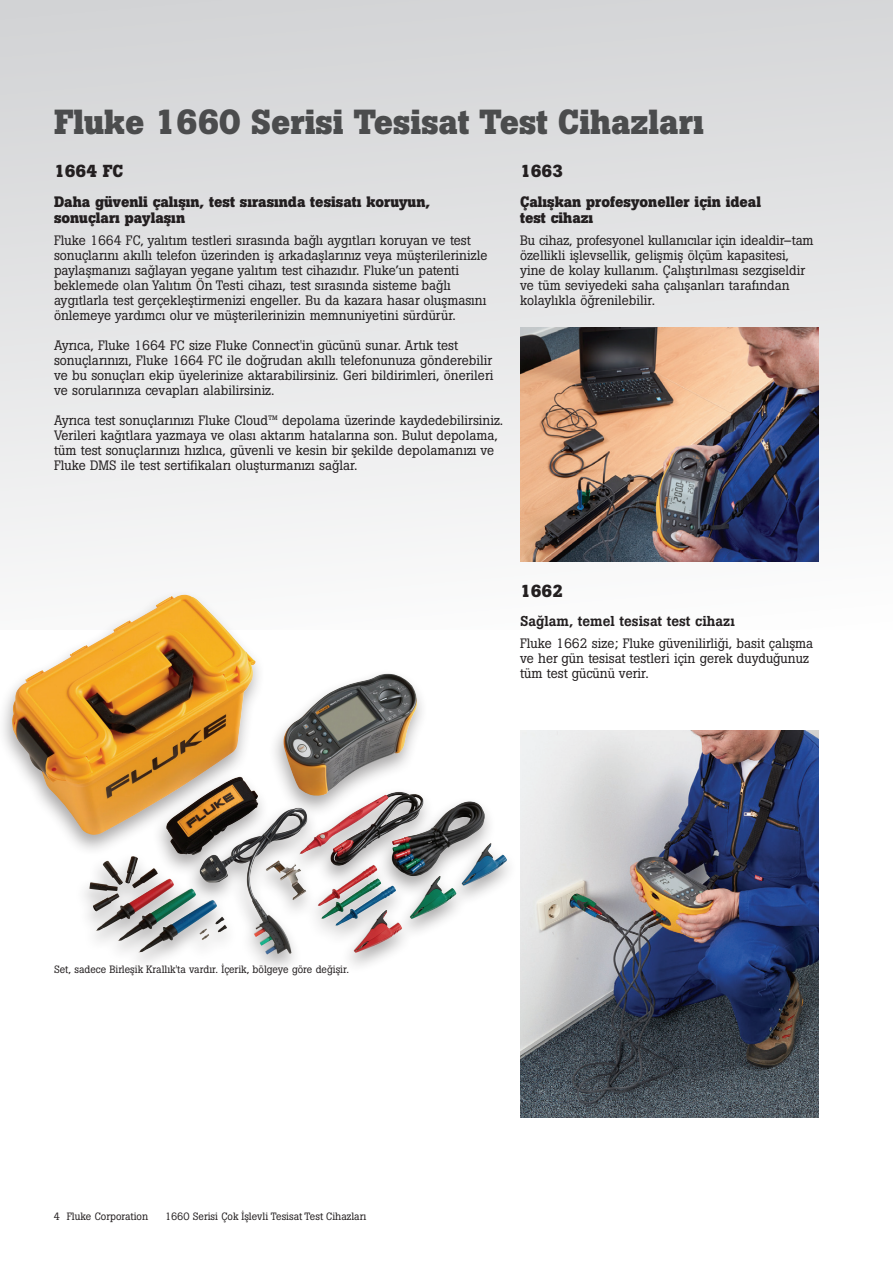
<style>
.page{position:relative;width:893px;height:1263px;background:#fff}
.page>*{position:absolute;margin:0;border:0;box-sizing:border-box;transform-origin:0 0}
.t1{font:700 34.5px "Boton Pro";color:#4b4c4d}
.t2{font:700 17.25px "Boton Pro";color:#231f20}
.t3{font:700 15px/16.5px "Boton Pro";color:#231f20}
.t4{font:500 14.25px "Boton Pro";color:#231f20}
.t5{font:13.5px/15px "Boton Pro";color:#231f20}
.t6{font:10.5px "Boton Pro";color:#231f20}
</style>
<div class="page">
<div style="left:0;top:0;width:893px;height:629px;background:linear-gradient(to bottom,#d3d4d5,#fbfbfb)"></div>
<img style="left:520px;top:730px;width:299px;height:387px">
<img style="left:520px;top:327px;width:299px;height:234px">
<div style="left:0;top:589px;width:518px;height:386px;background:#231f20;opacity:.39"></div>
<img style="left:11px;top:595px;width:407px;height:260px">
<h1 class="t1" style="left:54px;top:100px;width:651px">Fluke 1660 Serisi Tesisat Test Cihazları</h1>
<p class="t2" style="left:54px;top:159px;width:71px">1664 FC</p>
<p class="t3" style="left:54px;top:193px;width:378px">Daha güvenli çalışın, test sırasında tesisatı koruyun, sonuçları paylaşın</p>
<p class="t5" style="left:54px;top:233px;width:435px">Fluke 1664 FC, yalıtım testleri sırasında bağlı aygıtları koruyan ve test sonuçlarını akıllı telefon üzerinden iş arkadaşlarınız veya müşterilerinizle paylaşmanızı sağlayan yegane yalıtım test cihazıdır. Fluke’un patenti beklemede olan Yalıtım Ön Testi cihazı, test sırasında sisteme bağlı aygıtlarla test gerçekleştirmenizi engeller. Bu da kazara hasar oluşmasını önlemeye yardımcı olur ve müşterilerinizin memnuniyetini sürdürür.</p>
<p class="t5" style="left:54px;top:338px;width:441px">Ayrıca, Fluke 1664 FC size Fluke Connect'in gücünü sunar. Artık test sonuçlarınızı, Fluke 1664 FC ile doğrudan akıllı telefonunuza gönderebilir ve bu sonuçları ekip üyelerinize aktarabilirsiniz. Geri bildirimleri, önerileri ve sorularınıza cevapları alabilirsiniz.</p>
<p class="t5" style="left:54px;top:413px;width:451px">Ayrıca test sonuçlarınızı Fluke Cloud™ depolama üzerinde kaydedebilirsiniz.<br>Verileri kağıtlara yazmaya ve olası aktarım hatalarına son. Bulut depolama, tüm test sonuçlarınızı hızlıca, güvenli ve kesin bir şekilde depolamanızı ve Fluke DMS ile test sertifikaları oluşturmanızı sağlar.</p>
<p class="t2" style="left:520px;top:159px;width:45px">1663</p>
<p class="t3" style="left:520px;top:193px;width:242px">Çalışkan profesyoneller için ideal test cihazı</p>
<p class="t5" style="left:520px;top:233px;width:295px">Bu cihaz, profesyonel kullanıcılar için idealdir–tam özellikli işlevsellik, gelişmiş ölçüm kapasitesi, yine de kolay kullanım. Çalıştırılması sezgiseldir ve tüm seviyedeki saha çalışanları tarafından kolaylıkla öğrenilebilir.</p>
<p class="t2" style="left:520px;top:579px;width:45px">1662</p>
<p class="t4" style="left:520px;top:612px;width:216px">Sağlam, temel tesisat test cihazı</p>
<p class="t5" style="left:520px;top:635px;width:295px;line-height:15.5px">Fluke 1662 size; Fluke güvenilirliği, basit çalışma ve her gün tesisat testleri için gerek duyduğunuz tüm test gücünü verir.</p>
<p class="t6" style="left:54px;top:962px;width:296px">Set, sadece Birleşik Krallık'ta vardır. İçerik, bölgeye göre değişir.</p>
<p class="t6" style="left:54px;top:1210px;width:96px">4 Fluke Corporation</p>
<p class="t6" style="left:165px;top:1210px;width:203px">1660 Serisi Çok İşlevli Tesisat Test Cihazları</p>
</div>
